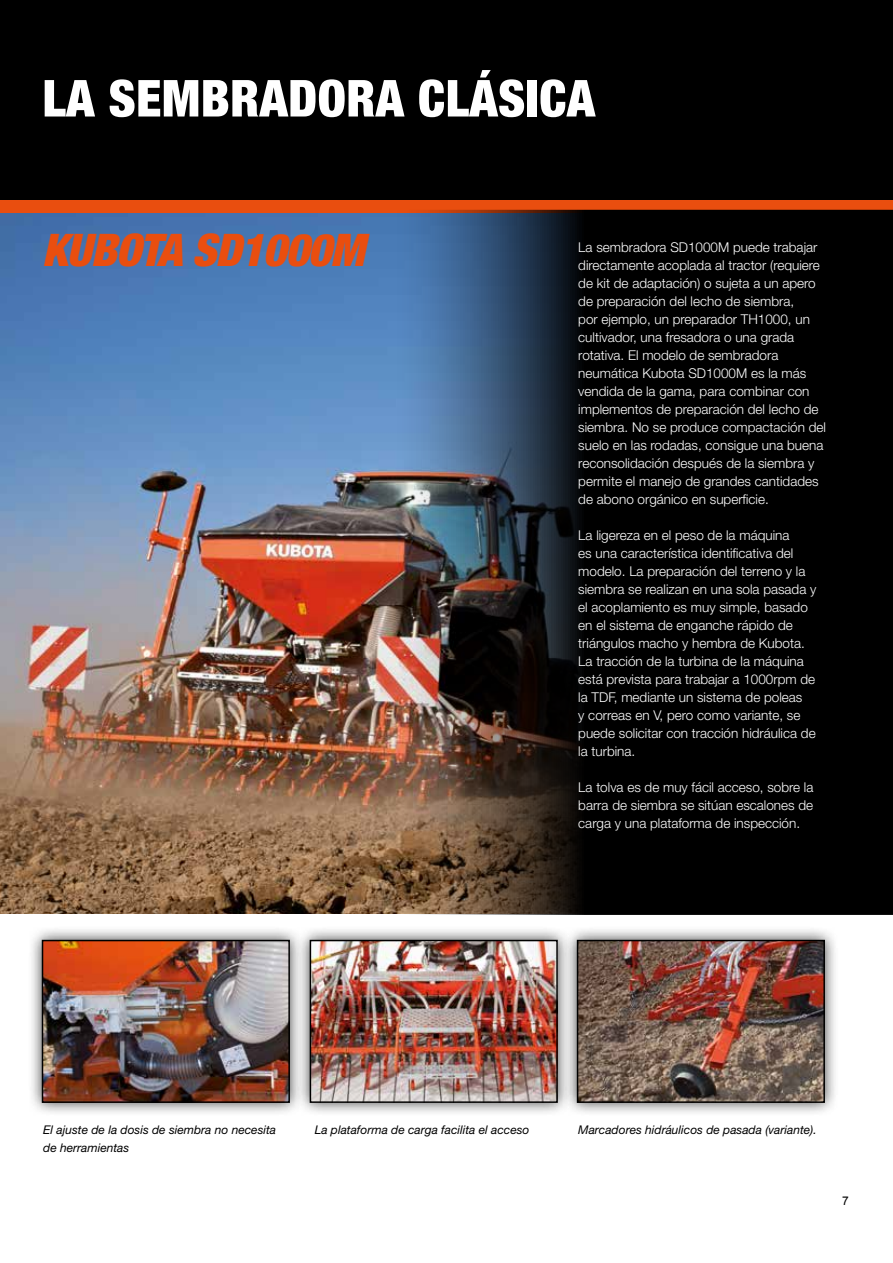
<style>
.page{position:relative;width:893px;height:1263px;background:#fff}
.page>*{position:absolute;margin:0;border:0;box-sizing:border-box;transform-origin:0 0}
.t1{font:900 condensed 51px "Helvetica Neue LT Pro";letter-spacing:.01em;color:#fff}
.t2{font:italic 900 condensed 45px "Helvetica Neue LT Pro";color:#e94e0f}
.t3{font:300 13.5px/18px "Helvetica Neue LT Pro";color:#fff}
.t4{font:italic 12px "Helvetica Neue LT Std";color:#000}
.t5{font:12px "Arial";color:#000}
</style>
<div class="page">
<img style="left:0;top:213px;width:310px;height:701px">
<div style="left:0;top:0;width:893px;height:200px;background:#000"></div>
<div style="left:0;top:200px;width:893px;height:13px;background:#e94e0f"></div>
<div style="left:27px;top:925px;width:277px;height:192px;background:#000;opacity:.75"></div>
<img style="left:45px;top:943px;width:242px;height:157px">
<div style="left:42px;top:940px;width:248px;height:163px;border:2px solid #000"></div>
<div style="left:295px;top:925px;width:277px;height:192px;background:#000;opacity:.75"></div>
<img style="left:313px;top:943px;width:242px;height:157px">
<div style="left:310px;top:940px;width:248px;height:163px;border:2px solid #000"></div>
<div style="left:562px;top:925px;width:277px;height:192px;background:#000;opacity:.75"></div>
<img style="left:580px;top:943px;width:242px;height:157px">
<div style="left:577px;top:940px;width:248px;height:163px;border:2px solid #000"></div>
<img style="left:310px;top:210px;width:583px;height:705px">
<h1 class="t1" style="left:42px;top:68px;width:554px">LA SEMBRADORA CLÁSICA</h1>
<h2 class="t2" style="left:43px;top:223px;width:335px">KUBOTA SD1000M</h2>
<p class="t3" style="left:578px;top:238px;width:249px">La sembradora SD1000M puede trabajar directamente acoplada al tractor (requiere de kit de adaptación) o sujeta a un apero de preparación del lecho de siembra,<br>por ejemplo, un preparador TH1000, un cultivador, una fresadora o una grada rotativa. El modelo de sembradora neumática Kubota SD1000M es la más vendida de la gama, para combinar con implementos de preparación del lecho de siembra. No se produce compactación del suelo en las rodadas, consigue una buena reconsolidación después de la siembra y permite el manejo de grandes cantidades de abono orgánico en superficie.</p>
<p class="t3" style="left:578px;top:526px;width:240px">La ligereza en el peso de la máquina<br>es una característica identificativa del modelo. La preparación del terreno y la siembra se realizan en una sola pasada y el acoplamiento es muy simple, basado en el sistema de enganche rápido de triángulos macho y hembra de Kubota.<br>La tracción de la turbina de la máquina está prevista para trabajar a 1000rpm de la TDF, mediante un sistema de poleas<br>y correas en V, pero como variante, se puede solicitar con tracción hidráulica de la turbina.</p>
<p class="t3" style="left:578px;top:778px;width:237px;text-align:justify">La tolva es de muy fácil acceso, sobre la barra de siembra se sitúan escalones de carga y una plataforma de inspección.</p>
<p class="t4" style="left:43px;top:1123px;width:234px">El ajuste de la dosis de siembra no necesita</p>
<p class="t4" style="left:578px;top:1123px;width:240px">Marcadores hidráulicos de pasada (variante).</p>
<p class="t4" style="left:43px;top:1141px;width:88px">de herramientas</p>
<p class="t4" style="left:315px;top:1123px;width:216px">La plataforma de carga facilita el acceso</p>
<p class="t5" style="left:842px;top:1193px;width:8px">7</p>
</div>
